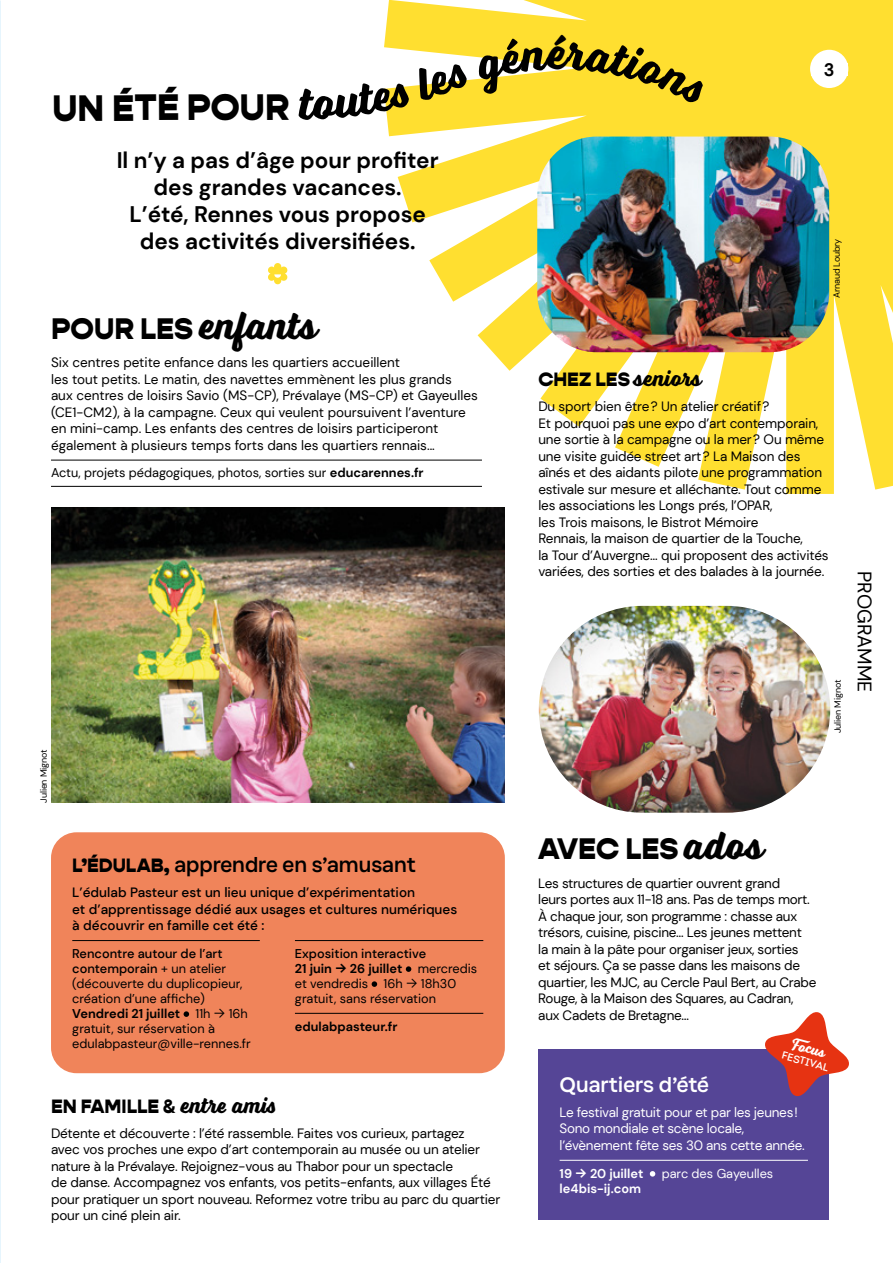
<style>
.page{position:relative;width:893px;height:1263px;background:#fff}
.page>*{position:absolute;margin:0;border:0;box-sizing:border-box;transform-origin:0 0}
.t1{font:700 49.5px "Voltage";color:#000}
.t2{font:900 37.2px "Gopher";letter-spacing:-.005em;color:#000}
.t3{font:900 30px "Gopher";color:#000}
.t4{font:700 22.5px/27px "DM Sans";color:#000;text-align:center}
.t5{font:900 19.5px "Gopher";color:#000}
.t6{font:500 19.5px "Condate";color:#000}
.t7{font:500 19.5px "Condate";color:#fff}
.t8{font:19.5px "DM Sans";color:#000}
.t9{font:700 18px "DM Sans";color:#000}
.t10{font:700 15px "Voltage";color:#fff}
.t11{font:13.5px/16.5px "DM Sans";letter-spacing:-.01em;color:#000}
.t12{font:500 13.5px/16.5px "DM Sans";color:#000}
.t13{font:13.5px/16.5px "DM Sans";letter-spacing:-.02em;color:#fff}
.t14{font:12.75px/15px "DM Sans";color:#000}
.t15{font:700 12.75px "DM Sans";color:#fff}
.t16{font:12.75px "DM Sans";color:#fff}
.t17{font:700 12.75px "DM Sans";color:#000}
.t18{font:600 10.5px "Intro";color:#fff}
.t19{font:9px "DM Sans";letter-spacing:-.02em;color:#000}
.s1{font-family:"Voltage";font-weight:700;font-size:42px}
.s2{font-weight:700}
.s3{font-family:"Gopher";font-weight:900}
.s4{font-weight:500}
.s5{font-family:"Condate";font-weight:300}
.s6{font-family:"Condate";font-weight:500}
.s7{font-family:"Voltage";font-weight:700;font-size:24px}
</style>
<div class="page">
<svg style="left:334px;top:0;width:559px;height:542px"></svg>
<div style="left:810px;top:50px;width:38px;height:38px;background:#fff;border-radius:50%"></div>
<img style="left:51px;top:507px;width:453px;height:295px">
<hr style="left:51px;top:460px;width:431px;height:1px;background:#000">
<hr style="left:51px;top:486px;width:431px;height:1px;background:#000">
<svg style="left:268px;top:263px;width:20px;height:21px"></svg>
<div style="left:538px;top:1049px;width:291px;height:171px;background:#554596"></div>
<hr style="left:560px;top:1160px;width:248px;height:1px;background:#fff">
<svg style="left:650px;top:1171px;width:5px;height:5px"></svg>
<div style="left:51px;top:832px;width:454px;height:241px;background:#f0845a;border-radius:26px"></div>
<hr style="left:72px;top:940px;width:188px;height:1px;background:#000">
<svg style="left:184px;top:1011px;width:5px;height:6px"></svg>
<hr style="left:295px;top:940px;width:188px;height:1px;background:#000">
<hr style="left:295px;top:1013px;width:188px;height:1px;background:#000">
<svg style="left:406px;top:966px;width:5px;height:6px"></svg>
<svg style="left:372px;top:981px;width:5px;height:6px"></svg>
<img style="left:537px;top:137px;width:292px;height:215px">
<img style="left:539px;top:606px;width:291px;height:207px;border-radius:103px">
<svg style="left:765px;top:1012px;width:84px;height:85px"></svg>
<svg style="left:334px;top:62px;width:135px;height:58px"></svg>
<svg style="left:475px;top:37px;width:75px;height:58px"></svg>
<div style="left:566px;top:42px;width:140px;height:63px;background:#ffdf30"></div>
<h2 class="t2" style="left:52px;top:85px;width:239px">UN ÉTÉ POUR</h2>
<h3 class="t4" style="left:117px;top:146px;width:323px">Il n’y a pas d’âge pour profiter des grandes vacances.<br>L’été, Rennes vous propose des activités diversifiées.</h3>
<h3 class="t3" style="left:51px;top:310px;width:267px">POUR LES <span class="s1">enfants</span></h3>
<p class="t11" style="left:51px;top:354px;width:428px">Six centres petite enfance dans les quartiers accueillent<br>les tout petits. Le matin, des navettes emmènent les plus grands<br>aux centres de loisirs Savio (MS-CP), Prévalaye (MS-CP) et Gayeulles (CE1-CM2), à la campagne. Ceux qui veulent poursuivent l’aventure en mini-camp. Les enfants des centres de loisirs participeront également à plusieurs temps forts dans les quartiers rennais...</p>
<p class="t14" style="left:51px;top:465px;width:374px">Actu, projets pédagogiques, photos, sorties sur <span class="s2">educarennes.fr</span></p>
<p class="t19" style="left:38px;top:802px;width:54px;rotate:-90deg">Julien Mignot</p>
<h3 class="t6" style="left:72px;top:852px;width:345px"><span class="s3">L’ÉDULAB,</span> apprendre en s’amusant</h3>
<p class="t12" style="left:72px;top:884px;width:387px">L’édulab Pasteur est un lieu unique d’expérimentation<br>et d’apprentissage dédié aux usages et cultures numériques à découvrir en famille cet été :</p>
<p class="t14" style="left:72px;top:946px;width:180px"><span class="s4">Rencontre autour de l’art contemporain</span> + un atelier (découverte du duplicopieur, création d’une affiche)<br><span class="s2">Vendredi 21 juillet</span> 11h <span class="s5">→</span> 16h gratuit, sur réservation à edulabpasteur@ville-rennes.fr</p>
<p class="t14" style="left:295px;top:946px;width:184px"><span class="s4">Exposition interactive<br></span><span class="s2">21 juin</span> <span class="s6">→</span> <span class="s2">26 juillet</span> mercredis et vendredis 16h <span class="s5">→</span> 18h30 gratuit, sans réservation</p>
<p class="t17" style="left:295px;top:1018px;width:104px">edulabpasteur.fr</p>
<h3 class="t5" style="left:51px;top:1094px;width:227px">EN FAMILLE &amp; <span class="s7">entre amis</span></h3>
<p class="t11" style="left:51px;top:1125px;width:451px">Détente et découverte : l’été rassemble. Faites vos curieux, partagez<br>avec vos proches une expo d’art contemporain au musée ou un atelier nature à la Prévalaye. Rejoignez-vous au Thabor pour un spectacle<br>de danse. Accompagnez vos enfants, vos petits-enfants, aux villages Été pour pratiquer un sport nouveau. Reformez votre tribu au parc du quartier pour un ciné plein air.</p>
<h1 class="t1" style="left:548px;top:23px;width:21px">é</h1>
<h3 class="t9" style="left:824px;top:58px;width:12px">3</h3>
<p class="t19" style="left:831px;top:298px;width:61px;rotate:-90deg">Arnaud Loubry</p>
<h3 class="t5" style="left:538px;top:367px;width:164px">CHEZ LES <span class="s7">seniors</span></h3>
<p class="t11" style="left:538px;top:398px;width:292px">Du sport bien être? Un atelier créatif?<br>Et pourquoi pas une expo d’art contemporain, une sortie à la campagne ou la mer? Ou même une visite guidée street art? La Maison des aînés et des aidants pilote une programmation estivale sur mesure et alléchante. Tout comme les associations les Longs prés, l’OPAR,<br>les Trois maisons, le Bistrot Mémoire<br>Rennais, la maison de quartier de la Touche,<br>la Tour d’Auvergne… qui proposent des activités variées, des sorties et des balades à la journée.</p>
<p class="t19" style="left:832px;top:733px;width:54px;rotate:-90deg">Julien Mignot</p>
<h3 class="t8" style="left:877px;top:571px;width:123px;rotate:90deg">PROGRAMME</h3>
<h3 class="t3" style="left:538px;top:830px;width:226px">AVEC LES <span class="s1">ados</span></h3>
<p class="t11" style="left:538px;top:875px;width:280px">Les structures de quartier ouvrent grand<br>leurs portes aux 11-18 ans. Pas de temps mort.<br>À chaque jour, son programme : chasse aux trésors, cuisine, piscine… Les jeunes mettent<br>la main à la pâte pour organiser jeux, sorties<br>et séjours. Ça se passe dans les maisons de quartier, les MJC, au Cercle Paul Bert, au Crabe Rouge, à la Maison des Squares, au Cadran, aux Cadets de Bretagne…</p>
<p class="t10" style="left:794px;top:1035px;width:36px;rotate:15deg">Focus</p>
<p class="t18" style="left:784px;top:1048px;width:50px;rotate:15deg">FESTIVAL</p>
<h3 class="t7" style="left:560px;top:1072px;width:151px">Quartiers d’été</h3>
<p class="t13" style="left:560px;top:1104px;width:247px">Le festival gratuit pour et par les jeunes!<br>Sono mondiale et scène locale, l’évènement fête ses 30 ans cette année.</p>
<p class="t15" style="left:560px;top:1165px;width:85px">19 <span class="s6">→</span> 20 juillet</p>
<p class="t16" style="left:662px;top:1165px;width:113px">parc des Gayeulles</p>
<p class="t15" style="left:560px;top:1180px;width:83px">le4bis-ij.com</p>
</div>
